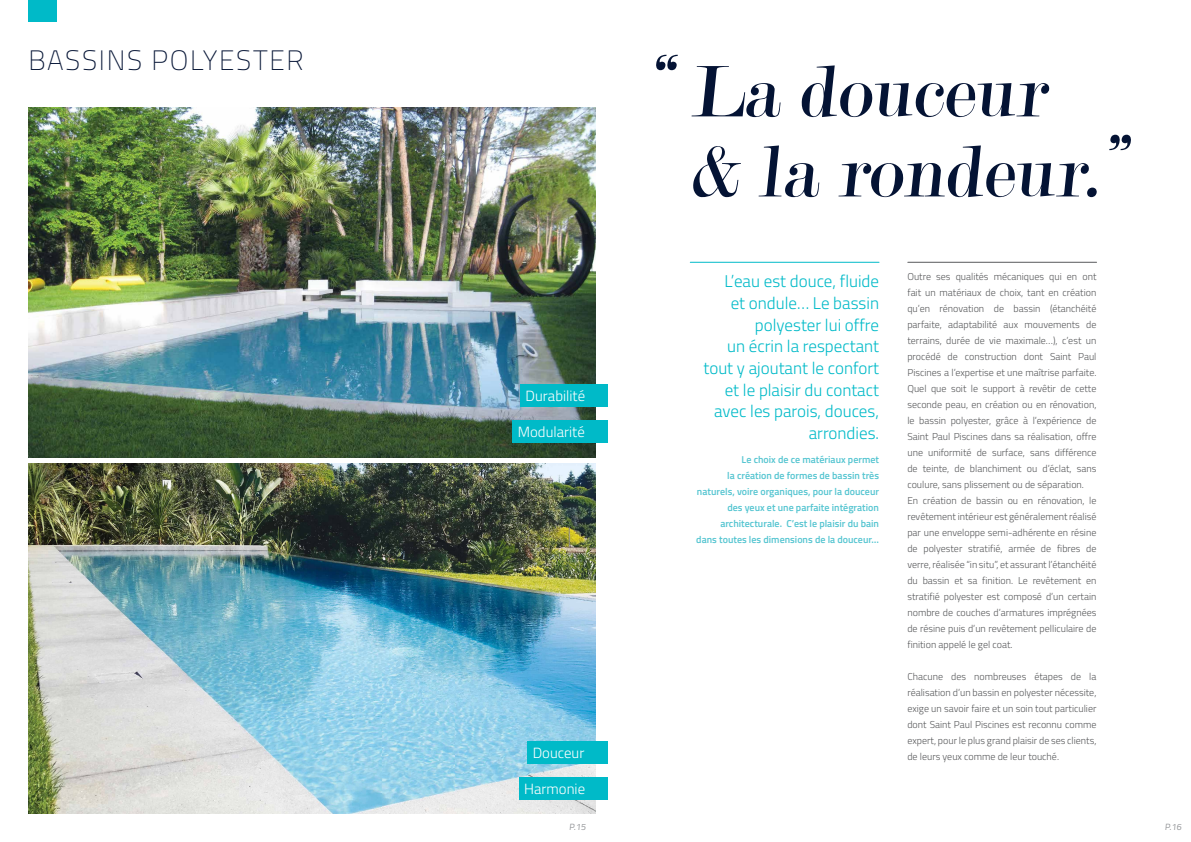
<style>
.page{position:relative;width:1191px;height:842px;background:#fff}
.page>*{position:absolute;margin:0;border:0;box-sizing:border-box;transform-origin:0 0}
.t1{font:78px/80px "Modern";color:#041334}
.t2{font:100 28px "Titillium Web";letter-spacing:.06em;color:#041334}
.t3{font:300 17px/21.6px "Titillium Web";color:#00bac8;text-align:right}
.t4{font:300 14.8px "Titillium Web";color:#fff}
.t5{font:300 10px/16px "Titillium Web";color:#58595b}
.t6{font:600 10px/16px "Titillium Web";color:#55c5d1;text-align:right}
.t7{font:9px "Titillium Web";color:#939598}
</style>
<div class="page">
<img style="left:28px;top:463px;width:567px;height:351px">
<img style="left:28px;top:108px;width:567px;height:350px">
<div style="left:28px;top:0;width:29px;height:21px;background:#00bac8"></div>
<hr style="left:690px;top:262px;width:189px;height:1px;background:#00bac8">
<hr style="left:907px;top:262px;width:189px;height:1px;background:#58595b">
<div style="left:520px;top:384px;width:87px;height:23px;background:#00bac8"></div>
<div style="left:518px;top:777px;width:89px;height:23px;background:#00bac8"></div>
<div style="left:527px;top:741px;width:80px;height:23px;background:#00bac8"></div>
<div style="left:512px;top:420px;width:95px;height:23px;background:#00bac8"></div>
<h2 class="t2" style="left:28px;top:41px;width:277px">BASSINS POLYESTER</h2>
<h3 class="t4" style="left:525px;top:385px;width:61px">Durabilité</h3>
<h3 class="t4" style="left:518px;top:421px;width:68px">Modularité</h3>
<h3 class="t4" style="left:533px;top:742px;width:53px">Douceur</h3>
<h3 class="t4" style="left:524px;top:778px;width:62px">Harmonie</h3>
<h1 class="t1" style="left:690px;top:53px;width:446px;text-indent:-41px">“ La douceur<br>&amp; la rondeur.”</h1>
<h3 class="t3" style="left:703px;top:270px;width:177px">L’eau est douce, fluide<br>et ondule… Le bassin polyester lui offre<br>un écrin la respectant tout y ajoutant le confort et le plaisir du contact avec les parois, douces, arrondies.</h3>
<p class="t6" style="left:696px;top:451px;width:184px">Le choix de ce matériaux permet<br>la création de formes de bassin très naturels, voire organiques, pour la douceur des yeux et une parfaite intégration architecturale. C’est le plaisir du bain<br>dans toutes les dimensions de la douceur…</p>
<p class="t5" style="left:907px;top:268px;width:191px">Outre ses qualités mécaniques qui en ont fait un matériaux de choix, tant en création qu’en rénovation de bassin (étanchéité parfaite, adaptabilité aux mouvements de terrains, durée de vie maximale…), c’est un procédé de construction dont Saint Paul Piscines a l’expertise et une maîtrise parfaite.<br>Quel que soit le support à revêtir de cette seconde peau, en création ou en rénovation, le bassin polyester, grâce à l’expérience de Saint Paul Piscines dans sa réalisation, offre une uniformité de surface, sans différence de teinte, de blanchiment ou d’éclat, sans coulure, sans plissement ou de séparation.<br>En création de bassin ou en rénovation, le revêtement intérieur est généralement réalisé par une enveloppe semi-adhérente en résine de polyester stratifié, armée de fibres de verre, réalisée “in situ”, et assurant l’étanchéité du bassin et sa finition. Le revêtement en stratifié polyester est composé d’un certain nombre de couches d’armatures imprégnées de résine puis d’un revêtement pelliculaire de finition appelé le gel coat.</p>
<p class="t5" style="left:907px;top:668px;width:190px;text-align:justify">Chacune des nombreuses étapes de la réalisation d’un bassin en polyester nécessite, exige un savoir faire et un soin tout particulier dont Saint Paul Piscines est reconnu comme expert, pour le plus grand plaisir de ses clients, de leurs yeux comme de leur touché.</p>
<p class="t7" style="left:569px;top:820px;width:19px">P.15</p>
<p class="t7" style="left:1165px;top:820px;width:19px">P.16</p>
</div>
